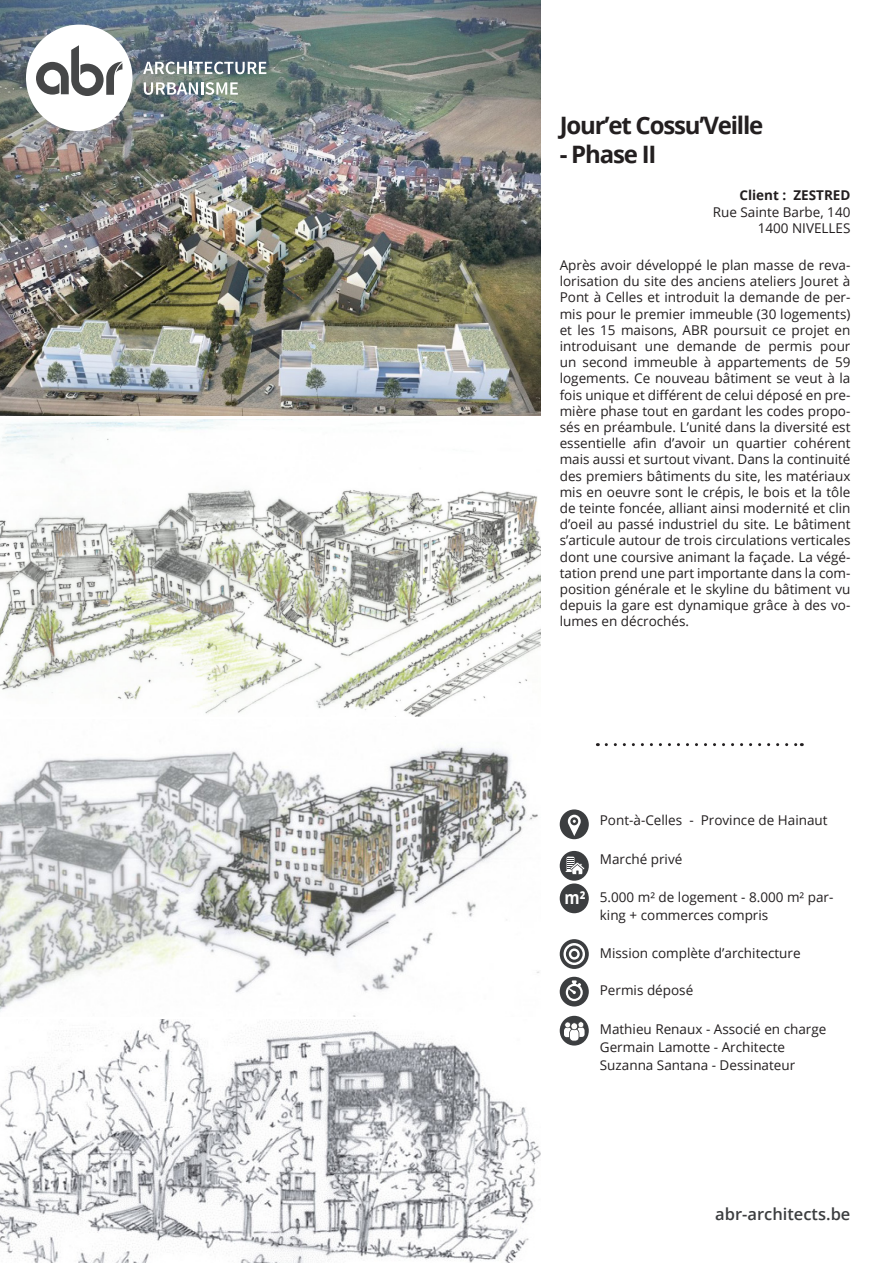
<style>
.page{position:relative;width:893px;height:1263px;background:#fff}
.page>*{position:absolute;margin:0;border:0;box-sizing:border-box;transform-origin:0 0}
.Titre_Fiche_projet{font:700 24px "Open Sans";letter-spacing:-.05em;color:#231f20}
.t1{font:600 16.5px "Open Sans";color:#3c3e40}
.Adresse_Client{font:13.5px/16.2px "Open Sans";color:#231f20;text-align:justify}
.Textes_Pictos{font:13.5px/17.9px "Open Sans";color:#231f20}
.Nom_Client{font:13.5px "Open Sans";color:#231f20}
.Nom_Client-2{font:700 13.5px "Open Sans";color:#231f20}
.s1{font-weight:700;font-size:17.85px;color:#fff}
</style>
<div class="page">
<img style="left:0;top:0;width:540px;height:416px">
<img style="left:0;top:420px;width:540px;height:296px">
<img style="left:0;top:746px;width:540px;height:270px">
<img style="left:0;top:1019px;width:540px;height:244px">
<svg style="left:143px;top:62px;width:123px;height:12px"></svg>
<svg style="left:144px;top:82px;width:94px;height:13px"></svg>
<svg style="left:26px;top:25px;width:106px;height:106px"></svg>
<div style="left:560px;top:809px;width:29px;height:30px;background:#3c3e40;border-radius:50%"></div>
<svg style="left:568px;top:815px;width:13px;height:21px"></svg>
<div style="left:560px;top:851px;width:29px;height:30px;background:#3c3e40;border-radius:50%"></div>
<svg style="left:566px;top:857px;width:19px;height:18px"></svg>
<div style="left:560px;top:883px;width:29px;height:30px;background:#3c3e40;border-radius:50%"></div>
<div style="left:560px;top:1016px;width:29px;height:29px;background:#3c3e40;border-radius:50%"></div>
<svg style="left:564px;top:1021px;width:21px;height:20px"></svg>
<div style="left:560px;top:939px;width:29px;height:30px;background:#3c3e40;border-radius:50%"></div>
<svg style="left:563px;top:943px;width:22px;height:22px"></svg>
<div style="left:560px;top:977px;width:29px;height:29px;background:#3c3e40;border-radius:50%"></div>
<svg style="left:566px;top:980px;width:17px;height:21px"></svg>
<svg style="left:606px;top:743px;width:196px;height:3px"></svg>
<p class="Titre_Fiche_projet" style="left:560px;top:109px;width:205px">Jour’et Cossu’Veille</p>
<p class="Titre_Fiche_projet" style="left:560px;top:138px;width:98px">- Phase II</p>
<p class="Nom_Client-2" style="left:739px;top:186px;width:113px">Client : ZESTRED</p>
<p class="Nom_Client" style="left:713px;top:202px;width:139px">Rue Sainte Barbe, 140</p>
<p class="Nom_Client" style="left:758px;top:219px;width:94px">1400 NIVELLES</p>
<p class="Adresse_Client" style="left:560px;top:257px;width:292px">Après avoir développé le plan masse de reva&shy;lorisation du site des anciens ateliers Jouret à Pont à Celles et introduit la demande de per&shy;mis pour le premier immeuble (30 logements) et les 15 maisons, ABR poursuit ce projet en introduisant une demande de permis pour un second immeuble à appartements de 59 logements. Ce nouveau bâtiment se veut à la fois unique et différent de celui déposé en pre&shy;mière phase tout en gardant les codes propo&shy;sés en préambule. L’unité dans la diversité est essentielle afin d’avoir un quartier cohérent mais aussi et surtout vivant. Dans la continuité des premiers bâtiments du site, les matériaux mis en oeuvre sont le crépis, le bois et la tôle de teinte foncée, alliant ainsi modernité et clin d’oeil au passé industriel du site. Le bâtiment s’articule autour de trois circulations verticales dont une coursive animant la façade. La végé&shy;tation prend une part importante dans la com&shy;position générale et le skyline du bâtiment vu depuis la gare est dynamique grâce à des vo&shy;lumes en décrochés.</p>
<p class="Textes_Pictos" style="left:600px;top:811px;width:229px">Pont-à-Celles - Province de Hainaut</p>
<p class="Textes_Pictos" style="left:600px;top:849px;width:84px">Marché privé</p>
<p class="Textes_Pictos" style="left:600px;top:888px;width:235px;text-indent:-35px"><span class="s1">m²</span> 5.000 m² de logement - 8.000 m² par&shy;king + commerces compris</p>
<p class="Textes_Pictos" style="left:600px;top:943px;width:202px">Mission complète d’architecture</p>
<p class="Textes_Pictos" style="left:600px;top:981px;width:95px">Permis déposé</p>
<p class="Textes_Pictos" style="left:600px;top:1020px;width:228px">Mathieu Renaux - Associé en charge</p>
<p class="Textes_Pictos" style="left:600px;top:1038px;width:187px">Germain Lamotte - Architecte</p>
<p class="Textes_Pictos" style="left:600px;top:1056px;width:197px">Suzanna Santana - Dessinateur</p>
<p class="t1" style="left:715px;top:1203px;width:137px">abr-architects.be</p>
</div>
